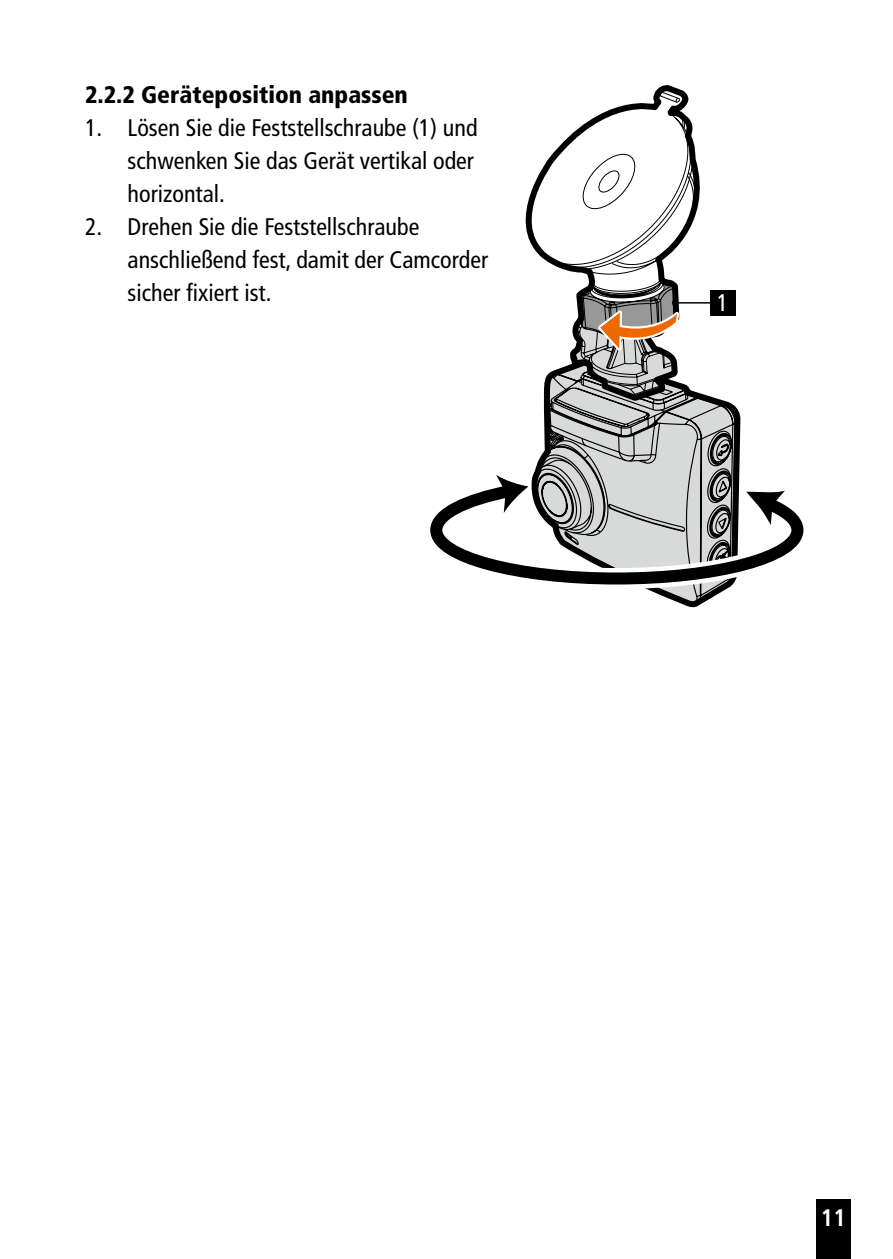
<style>
.page{position:relative;width:893px;height:1259px;background:#fff}
.page>*{position:absolute;margin:0;border:0;box-sizing:border-box;transform-origin:0 0}
.t1{font:condensed 24px/33px "Frutiger";color:#000}
.t2{font:900 condensed 24px "Frutiger";color:#000}
.t3{font:700 condensed 24px "Frutiger";color:#fff}
.t4{font:condensed 24px "Frutiger";color:#fff}
</style>
<div class="page">
<div style="left:816px;top:1199px;width:34px;height:60px;background:#000"></div>
<svg style="left:430px;top:92px;width:374px;height:512px"></svg>
<p class="t2" style="left:85px;top:80px;width:324px">2.2.2 Geräteposition anpassen</p>
<p class="t1" style="left:128px;top:111px;width:351px;text-indent:-43px">1. Lösen Sie die Feststellschraube (1) und schwenken Sie das Gerät vertikal oder horizontal.</p>
<p class="t1" style="left:128px;top:210px;width:362px;text-indent:-43px">2. Drehen Sie die Feststellschraube anschließend fest, damit der Camcorder sicher fixiert ist.</p>
<p class="t4" style="left:717px;top:289px;width:13px">1</p>
<p class="t3" style="left:821px;top:1203px;width:26px">11</p>
</div>
